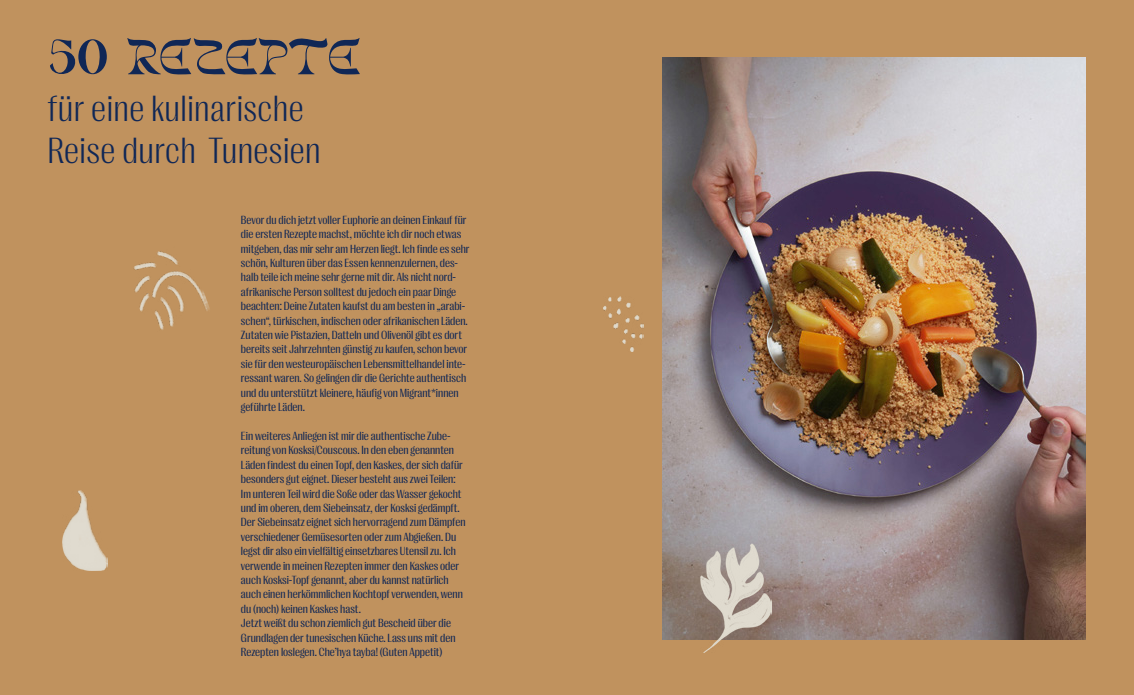
<style>
.page{position:relative;width:1134px;height:695px;background:#fff}
.page>*{position:absolute;margin:0;border:0;box-sizing:border-box;transform-origin:0 0}
.t1{font:66px "Gunsan";letter-spacing:-.005em;color:#102756}
.t2{font:300 37px/42.4px "PP Right Gothic Compact";letter-spacing:.01em;color:#102756}
.t3{font:12px/14.4px "PP Right Gothic Compact";color:#102756}
</style>
<div class="page">
<div style="left:0;top:0;width:1134px;height:694px;background:#c0925e"></div>
<img style="left:663px;top:58px;width:423px;height:581px">
<img style="left:63px;top:490px;width:44px;height:80px">
<img style="left:700px;top:543px;width:72px;height:109px">
<img style="left:604px;top:296px;width:40px;height:55px">
<img style="left:134px;top:251px;width:76px;height:79px">
<h1 class="t1" style="left:47px;top:26px;width:315px">50 REZEPTE</h1>
<h2 class="t2" style="left:47px;top:87px;width:275px">für eine kulinarische<br>Reise durch Tunesien</h2>
<p class="t3" style="left:241px;top:212px;width:230px">Bevor du dich jetzt voller Euphorie an deinen Einkauf für die ersten Rezepte machst, möchte ich dir noch etwas mitgeben, das mir sehr am Herzen liegt. Ich finde es sehr schön, Kulturen über das Essen kennenzulernen, des&shy;halb teile ich meine sehr gerne mit dir. Als nicht nord&shy;afrikanische Person solltest du jedoch ein paar Dinge beachten: Deine Zutaten kaufst du am besten in „arabi&shy;schen“, türkischen, indischen oder afrikanischen Läden.<br>Zutaten wie Pistazien, Datteln und Olivenöl gibt es dort bereits seit Jahrzehnten günstig zu kaufen, schon bevor sie für den westeuropäischen Lebensmittelhandel inte&shy;ressant waren. So gelingen dir die Gerichte authentisch und du unterstützt kleinere, häufig von Migrant*innen geführte Läden.</p>
<p class="t3" style="left:241px;top:428px;width:226px">Ein weiteres Anliegen ist mir die authentische Zube&shy;reitung von Kosksi/Couscous. In den eben genannten Läden findest du einen Topf, den Kaskes, der sich dafür besonders gut eignet. Dieser besteht aus zwei Teilen:<br>Im unteren Teil wird die Soße oder das Wasser gekocht und im oberen, dem Siebeinsatz, der Kosksi gedämpft.<br>Der Siebeinsatz eignet sich hervorragend zum Dämpfen verschiedener Gemüsesorten oder zum Abgießen. Du legst dir also ein vielfältig einsetzbares Utensil zu. Ich verwende in meinen Rezepten immer den Kaskes oder auch Kosksi-Topf genannt, aber du kannst natürlich auch einen herkömmlichen Kochtopf verwenden, wenn du (noch) keinen Kaskes hast.<br>Jetzt weißt du schon ziemlich gut Bescheid über die Grundlagen der tunesischen Küche. Lass uns mit den Rezepten loslegen. Che’hya tayba! (Guten Appetit)</p>
</div>
